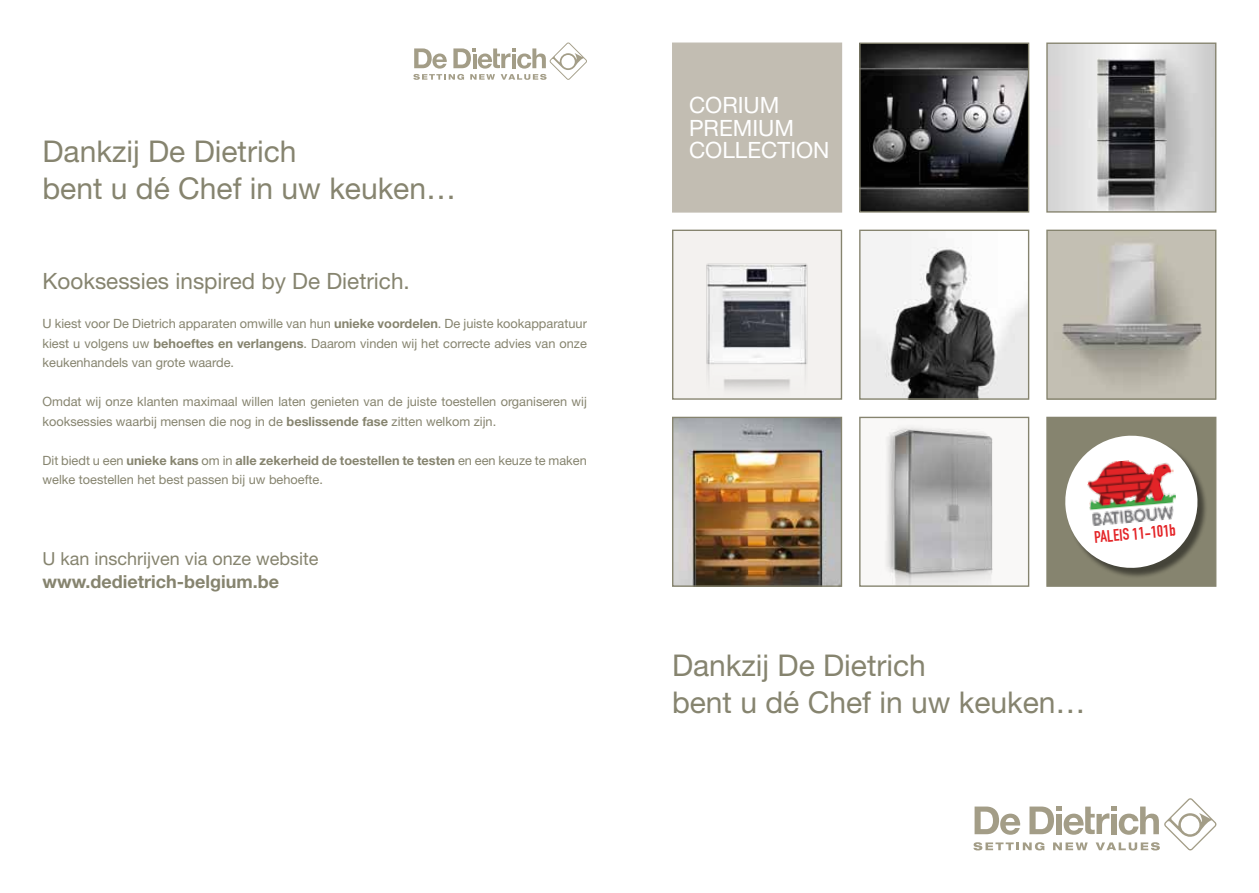
<style>
.page{position:relative;width:1259px;height:893px;background:#fff}
.page>*{position:absolute;margin:0;border:0;box-sizing:border-box;transform-origin:0 0}
.t1{font:30px/37.5px "Helvetica Neue LT Std";color:#86846f}
.t2{font:22.5px "Helvetica Neue LT Std";color:#86846f}
.t3{font:22.5px/22.5px "Helvetica Neue LT Std";color:#fff}
.t4{font:18px "Helvetica Neue LT Std";color:#86846f}
.t5{font:700 18px "Helvetica Neue LT Std";color:#86846f}
.t6{font:16.5px "DIN Engschrift";color:#e42528}
.t7{font:12.75px/19.5px "Helvetica Neue LT Std";color:#86846f}
.s1{font-weight:700}
</style>
<div class="page">
<svg style="left:973px;top:798px;width:243px;height:52px"></svg>
<svg style="left:413px;top:43px;width:174px;height:37px"></svg>
<div style="left:672px;top:43px;width:170px;height:170px;background:#c2bdb2;border:1px solid #c2bdb2"></div>
<img style="left:861px;top:45px;width:166px;height:166px">
<div style="left:859px;top:43px;width:170px;height:170px;border:1px solid #86846f"></div>
<img style="left:1048px;top:45px;width:166px;height:166px">
<div style="left:1046px;top:43px;width:170px;height:170px;border:1px solid #86846f"></div>
<img style="left:674px;top:232px;width:166px;height:166px">
<div style="left:672px;top:230px;width:170px;height:170px;border:1px solid #86846f"></div>
<img style="left:861px;top:232px;width:166px;height:166px">
<div style="left:859px;top:230px;width:170px;height:170px;border:1px solid #86846f"></div>
<img style="left:1048px;top:232px;width:166px;height:166px">
<div style="left:1046px;top:230px;width:170px;height:170px;border:1px solid #86846f"></div>
<img style="left:674px;top:419px;width:166px;height:166px">
<div style="left:672px;top:417px;width:170px;height:170px;border:1px solid #86846f"></div>
<img style="left:885px;top:425px;width:108px;height:160px">
<div style="left:859px;top:417px;width:170px;height:170px;border:1px solid #86846f"></div>
<div style="left:1046px;top:417px;width:170px;height:170px;background:#86846f;border:1px solid #86846f"></div>
<div style="left:1066px;top:437px;width:142px;height:141px;background:#000;opacity:.49"></div>
<svg style="left:1065px;top:435px;width:135px;height:136px"></svg>
<img style="left:1085px;top:457px;width:91px;height:54px">
<img style="left:1090px;top:505px;width:85px;height:21px">
<h1 class="t1" style="left:43px;top:132px;width:415px">Dankzij De Dietrich<br>bent u dé Chef in uw keuken…</h1>
<h2 class="t2" style="left:43px;top:268px;width:369px">Kooksessies inspired by De Dietrich.</h2>
<p class="t7" style="left:43px;top:314px;width:546px;text-align:justify">U kiest voor De Dietrich apparaten omwille van hun <span class="s1">unieke voordelen</span>. De juiste kookapparatuur kiest u volgens uw <span class="s1">behoeftes en verlangens</span>. Daarom vinden wij het correcte advies van onze keukenhandels van grote waarde.</p>
<p class="t7" style="left:43px;top:392px;width:546px">Omdat wij onze klanten maximaal willen laten genieten van de juiste toestellen organiseren wij kooksessies waarbij mensen die nog in de <span class="s1">beslissende fase</span> zitten welkom zijn.</p>
<p class="t7" style="left:43px;top:450px;width:546px">Dit biedt u een <span class="s1">unieke kans</span> om in <span class="s1">alle zekerheid de toestellen te testen</span> en een keuze te maken welke toestellen het best passen bij uw behoefte.</p>
<h3 class="t4" style="left:43px;top:548px;width:277px">U kan inschrijven via onze website</h3>
<h3 class="t5" style="left:43px;top:570px;width:238px">www.dedietrich-belgium.be</h3>
<h2 class="t3" style="left:689px;top:94px;width:142px">CORIUM<br>PREMIUM<br>COLLECTION</h2>
<p class="t6" style="left:1093px;top:527px;width:83px;rotate:-5deg">PALEIS 11-101b</p>
<h1 class="t1" style="left:672px;top:646px;width:415px">Dankzij De Dietrich<br>bent u dé Chef in uw keuken…</h1>
</div>
